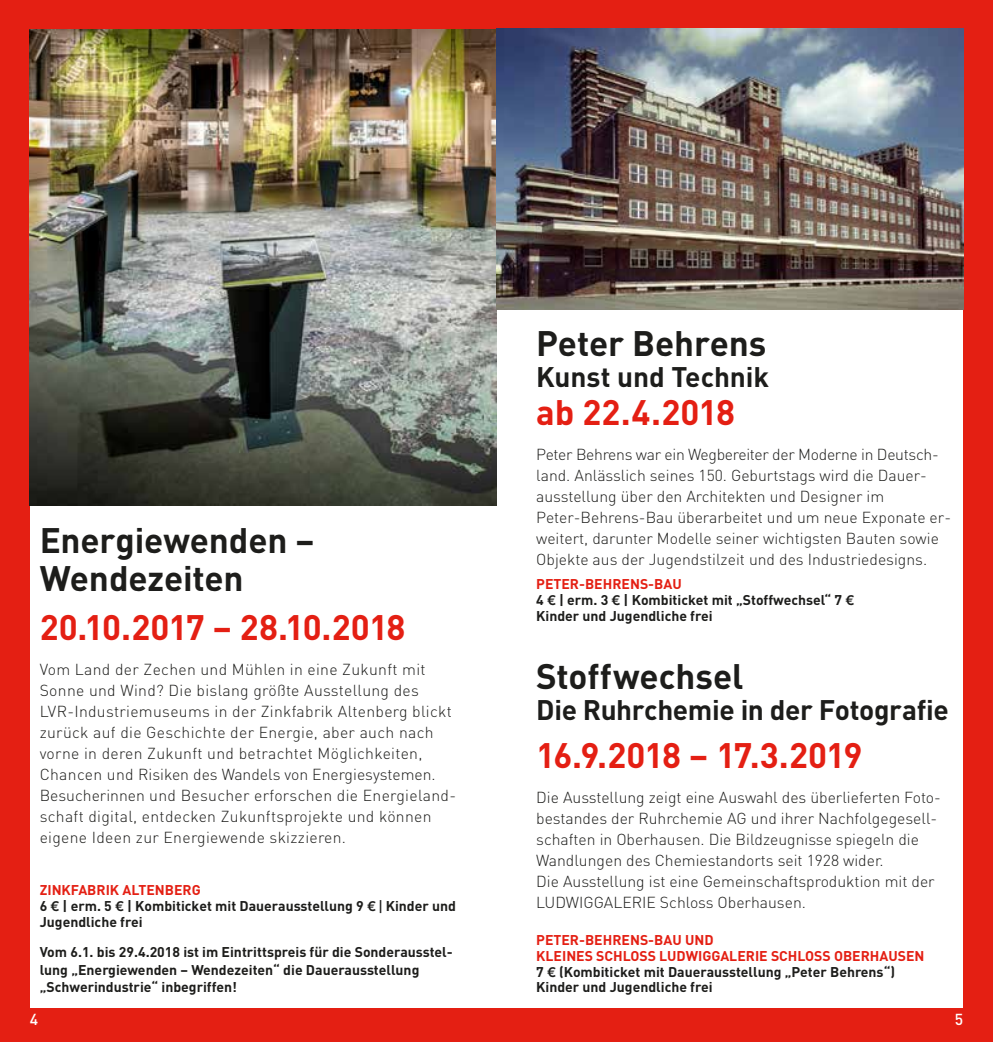
<style>
.page{position:relative;width:993px;height:1042px;background:#fff}
.page>*{position:absolute;margin:0;border:0;box-sizing:border-box;transform-origin:0 0}
.t1{font:700 35px "DIN";letter-spacing:-.025em;color:#e41f13}
.t2{font:700 35px/38.5px "DIN";letter-spacing:-.005em;color:#1d1d1b}
.t3{font:700 28px "DIN";letter-spacing:-.015em;color:#1d1d1b}
.t4{font:300 15.75px/21px "DIN";color:#1d1d1b}
.t5{font:300 15.75px/21px "DIN";letter-spacing:.02em;color:#1d1d1b}
.t6{font:500 15.75px "DIN";color:#fff}
.t7{font:700 14px/15.8px "DIN";color:#1d1d1b}
.s1{color:#e41f13}
.s2{font-family:"Akkurat Pro"}
</style>
<div class="page">
<div style="left:0;top:0;width:992px;height:1042px;background:#e41f13"></div>
<div style="left:40px;top:30px;width:922px;height:977px;background:#fff"></div>
<img style="left:30px;top:30px;width:466px;height:475px">
<img style="left:496px;top:29px;width:466px;height:280px">
<h1 class="t2" style="left:40px;top:519px;width:276px">Energiewenden –<br>Wendezeiten</h1>
<h1 class="t1" style="left:40px;top:604px;width:367px">20.10.2017 – 28.10.2018</h1>
<h1 class="t2" style="left:536px;top:323px;width:232px">Peter Behrens</h1>
<h2 class="t3" style="left:536px;top:358px;width:234px">Kunst und Technik</h2>
<h1 class="t1" style="left:536px;top:390px;width:200px">ab 22.4.2018</h1>
<p class="t4" style="left:536px;top:444px;width:416px">Peter Behrens war ein Wegbereiter der Moderne in Deutsch&shy;land. Anlässlich seines 150. Geburtstags wird die Dauer&shy;ausstellung über den Architekten und Designer im Peter-Behrens-Bau überarbeitet und um neue Exponate er&shy;weitert, darunter Modelle seiner wichtigsten Bauten sowie Objekte aus der Jugendstilzeit und des Industriedesigns.</p>
<p class="t7" style="left:536px;top:576px;width:319px"><span class="s1">PETER-BEHRENS-BAU<br></span>4 <span class="s2">€</span> | erm. 3 <span class="s2">€</span> | Kombiticket mit „Stoffwechsel“ 7 <span class="s2">€<br></span>Kinder und Jugendliche frei</p>
<p class="t5" style="left:40px;top:658px;width:418px">Vom Land der Zechen und Mühlen in eine Zukunft mit Sonne und Wind? Die bislang größte Ausstellung des LVR-Industriemuseums in der Zinkfabrik Altenberg blickt zurück auf die Geschichte der Energie, aber auch nach vorne in deren Zukunft und betrachtet Möglichkeiten, Chancen und Risiken des Wandels von Energiesystemen.<br>Besucherinnen und Besucher erforschen die Energieland&shy;schaft digital, entdecken Zukunftsprojekte und können eigene Ideen zur Energiewende skizzieren.</p>
<h1 class="t2" style="left:536px;top:655px;width:209px">Stoffwechsel</h1>
<h2 class="t3" style="left:536px;top:691px;width:414px">Die Ruhrchemie in der Fotografie</h2>
<h1 class="t1" style="left:536px;top:732px;width:327px">16.9.2018 – 17.3.2019</h1>
<p class="t4" style="left:536px;top:786px;width:406px">Die Ausstellung zeigt eine Auswahl des überlieferten Foto&shy;bestandes der Ruhrchemie AG und ihrer Nachfolgegesell&shy;schaften in Oberhausen. Die Bildzeugnisse spiegeln die Wandlungen des Chemiestandorts seit 1928 wider.<br>Die Ausstellung ist eine Gemeinschaftsproduktion mit der LUDWIGGALERIE Schloss Oberhausen.</p>
<p class="t7" style="left:40px;top:882px;width:417px"><span class="s1">ZINKFABRIK ALTENBERG<br></span>6 <span class="s2">€</span> | erm. 5 <span class="s2">€</span> | Kombiticket mit Dauerausstellung 9 <span class="s2">€ |</span> Kinder und<br>Jugendliche frei</p>
<p class="t7" style="left:40px;top:943px;width:414px;line-height:17.5px">Vom 6.1. bis 29.4.2018 ist im Eintrittspreis für die Sonderausstel&shy;lung „Energiewenden – Wendezeiten“ die Dauerausstellung „Schwerindustrie“ inbegriffen!</p>
<p class="t7" style="left:536px;top:931px;width:389px"><span class="s1">PETER-BEHRENS-BAU UND<br>KLEINES SCHLOSS LUDWIGGALERIE SCHLOSS OBERHAUSEN </span>7 <span class="s2">€</span> (Kombiticket mit Dauerausstellung „Peter Behrens“)<br>Kinder und Jugendliche frei</p>
<p class="t6" style="left:30px;top:1009px;width:10px">4</p>
<p class="t6" style="left:954px;top:1009px;width:10px">5</p>
</div>
